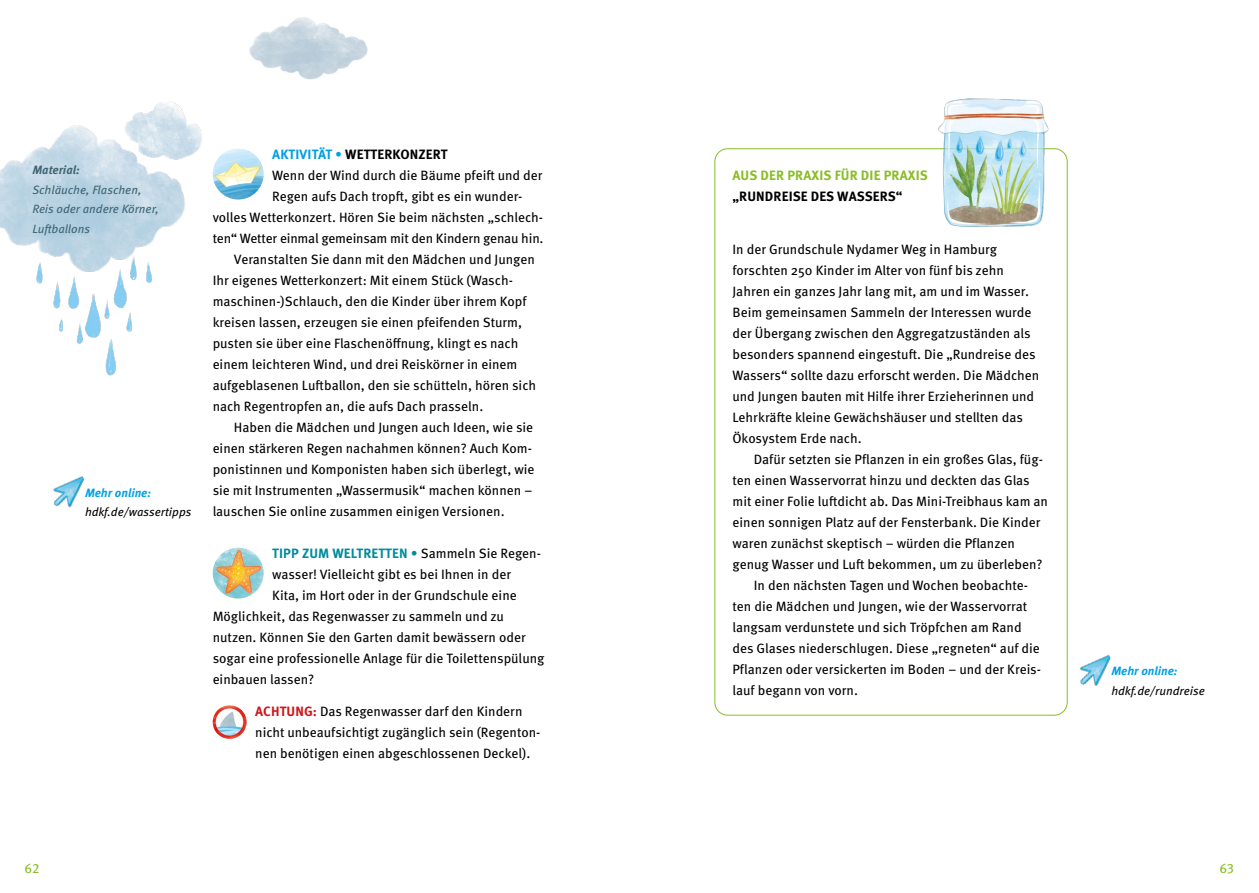
<style>
.page{position:relative;width:1259px;height:893px;background:#fff}
.page>*{position:absolute;margin:0;border:0;box-sizing:border-box;transform-origin:0 0}
.t1{font:13.5px/21px "Meta Pro";color:#000}
.t2{font:700 13.5px "Meta Pro";letter-spacing:.01em;color:#000}
.t3{font:700 13.5px "Meta Pro";letter-spacing:.01em;color:#008c9a}
.t4{font:700 13.5px "Meta Pro";letter-spacing:.01em;color:#89bd24}
.t5{font:13.5px "Meta Pro";color:#89bd24}
.t6{font:italic 12px/19.5px "Meta Pro";color:#406574}
.t7{font:italic 12px "Meta Pro";color:#000}
.t8{font:italic 700 12px "Meta Pro";color:#009fe3}
.t9{font:italic 700 12px "Meta Pro";color:#406574}
.s1{color:#009fe3}
.s2{font-weight:400;color:#009fe3}
.s3{font-weight:400}
.s4{font-weight:400;color:#000}
.s5{font-weight:700;color:#cd171a}
</style>
<div class="page">
<img style="left:213px;top:149px;width:51px;height:51px;border-radius:26px">
<img style="left:213px;top:705px;width:34px;height:34px">
<img style="left:0;top:101px;width:202px;height:275px">
<img style="left:249px;top:17px;width:119px;height:63px">
<img style="left:213px;top:548px;width:51px;height:51px;border-radius:25px">
<img style="left:920px;top:98px;width:133px;height:129px">
<img style="left:53px;top:476px;width:31px;height:32px">
<img style="left:1079px;top:655px;width:32px;height:31px">
<p class="t9" style="left:32px;top:161px;width:49px">Material:</p>
<p class="t6" style="left:32px;top:179px;width:128px">Schläuche, Flaschen,<br>Reis oder andere Körner,<br>Luftballons</p>
<p class="t8" style="left:85px;top:483px;width:68px">Mehr online:</p>
<p class="t7" style="left:85px;top:503px;width:108px">hdkf.de/wassertipps</p>
<p class="t2" style="left:272px;top:144px;width:177px"><span class="s1">AKTIVITÄT</span> <span class="s2">•</span> WETTERKONZERT</p>
<p class="t1" style="left:272px;top:164px;width:272px">Wenn der Wind durch die Bäume pfeift und der</p>
<p class="t1" style="left:272px;top:185px;width:252px">Regen aufs Dach tropft, gibt es ein wunder-</p>
<p class="t1" style="left:213px;top:206px;width:332px">volles Wetterkonzert. Hören Sie beim nächsten „schlech-</p>
<p class="t1" style="left:213px;top:227px;width:332px">ten“ Wetter einmal gemeinsam mit den Kindern genau hin.</p>
<p class="t1" style="left:234px;top:248px;width:302px">Veranstalten Sie dann mit den Mädchen und Jungen</p>
<p class="t1" style="left:213px;top:269px;width:302px">Ihr eigenes Wetterkonzert: Mit einem Stück (Wasch-</p>
<p class="t1" style="left:213px;top:290px;width:315px">maschinen-)Schlauch, den die Kinder über ihrem Kopf</p>
<p class="t1" style="left:213px;top:311px;width:311px">kreisen lassen, erzeugen sie einen pfeifenden Sturm,</p>
<p class="t1" style="left:213px;top:332px;width:307px">pusten sie über eine Flaschenöffnung, klingt es nach</p>
<p class="t1" style="left:213px;top:353px;width:306px">einem leichteren Wind, und drei Reiskörner in einem</p>
<p class="t1" style="left:213px;top:374px;width:325px">aufgeblasenen Luftballon, den sie schütteln, hören sich</p>
<p class="t1" style="left:213px;top:395px;width:272px">nach Regentropfen an, die aufs Dach prasseln.</p>
<p class="t1" style="left:234px;top:416px;width:301px">Haben die Mädchen und Jungen auch Ideen, wie sie</p>
<p class="t1" style="left:213px;top:437px;width:321px">einen stärkeren Regen nachahmen können? Auch Kom-</p>
<p class="t1" style="left:213px;top:458px;width:323px">ponistinnen und Komponisten haben sich überlegt, wie</p>
<p class="t1" style="left:213px;top:479px;width:321px">sie mit Instrumenten „Wassermusik“ machen können –</p>
<p class="t1" style="left:213px;top:500px;width:293px">lauschen Sie online zusammen einigen Versionen.</p>
<p class="t3" style="left:272px;top:543px;width:270px">TIPP ZUM WELTRETTEN <span class="s3">•</span> <span class="s4">Sammeln Sie Regen-</span></p>
<p class="t1" style="left:272px;top:563px;width:240px">wasser! Vielleicht gibt es bei Ihnen in der</p>
<p class="t1" style="left:272px;top:584px;width:246px">Kita, im Hort oder in der Grundschule eine</p>
<p class="t1" style="left:213px;top:605px;width:293px">Möglichkeit, das Regenwasser zu sammeln und zu</p>
<p class="t1" style="left:213px;top:626px;width:314px">nutzen. Können Sie den Garten damit bewässern oder</p>
<p class="t1" style="left:213px;top:647px;width:333px">sogar eine professionelle Anlage für die Toilettenspülung</p>
<p class="t1" style="left:213px;top:668px;width:103px">einbauen lassen?</p>
<p class="t1" style="left:255px;top:700px;width:287px"><span class="s5">ACHTUNG:</span> Das Regenwasser darf den Kindern nicht unbeaufsichtigt zugänglich sein (Regenton&shy;nen benötigen einen abgeschlossenen Deckel).</p>
<p class="t4" style="left:732px;top:165px;width:197px">AUS DER PRAXIS FÜR DIE PRAXIS</p>
<p class="t2" style="left:732px;top:186px;width:172px">„RUNDREISE DES WASSERS“</p>
<p class="t1" style="left:732px;top:237px;width:308px">In der Grundschule Nydamer Weg in Hamburg forschten 250 Kinder im Alter von fünf bis zehn Jahren ein ganzes Jahr lang mit, am und im Wasser.<br>Beim gemeinsamen Sammeln der Interessen wurde der Übergang zwischen den Aggregatzuständen als besonders spannend eingestuft. Die „Rundreise des Wassers“ sollte dazu erforscht werden. Die Mädchen und Jungen bauten mit Hilfe ihrer Erzieherinnen und Lehrkräfte kleine Gewächshäuser und stellten das Ökosystem Erde nach.</p>
<p class="t1" style="left:754px;top:447px;width:291px">Dafür setzten sie Pflanzen in ein großes Glas, füg-</p>
<p class="t1" style="left:732px;top:468px;width:299px">ten einen Wasservorrat hinzu und deckten das Glas</p>
<p class="t1" style="left:732px;top:489px;width:317px">mit einer Folie luftdicht ab. Das Mini-Treibhaus kam an</p>
<p class="t1" style="left:732px;top:511px;width:309px">einen sonnigen Platz auf der Fensterbank. Die Kinder</p>
<p class="t1" style="left:732px;top:532px;width:284px">waren zunächst skeptisch – würden die Pflanzen</p>
<p class="t1" style="left:732px;top:553px;width:312px">genug Wasser und Luft bekommen, um zu überleben?</p>
<p class="t1" style="left:754px;top:574px;width:276px">In den nächsten Tagen und Wochen beobachte-</p>
<p class="t1" style="left:732px;top:595px;width:296px">ten die Mädchen und Jungen, wie der Wasservorrat</p>
<p class="t1" style="left:732px;top:616px;width:291px">langsam verdunstete und sich Tröpfchen am Rand</p>
<p class="t1" style="left:732px;top:637px;width:309px">des Glases niederschlugen. Diese „regneten“ auf die</p>
<p class="t1" style="left:732px;top:658px;width:310px">Pflanzen oder versickerten im Boden – und der Kreis-</p>
<p class="t1" style="left:732px;top:679px;width:127px">lauf begann von vorn.</p>
<p class="t8" style="left:1111px;top:662px;width:68px">Mehr online:</p>
<p class="t7" style="left:1111px;top:681px;width:95px">hdkf.de/rundreise</p>
<p class="t5" style="left:24px;top:858px;width:16px">62</p>
<p class="t5" style="left:1219px;top:858px;width:16px">63</p>
</div>
